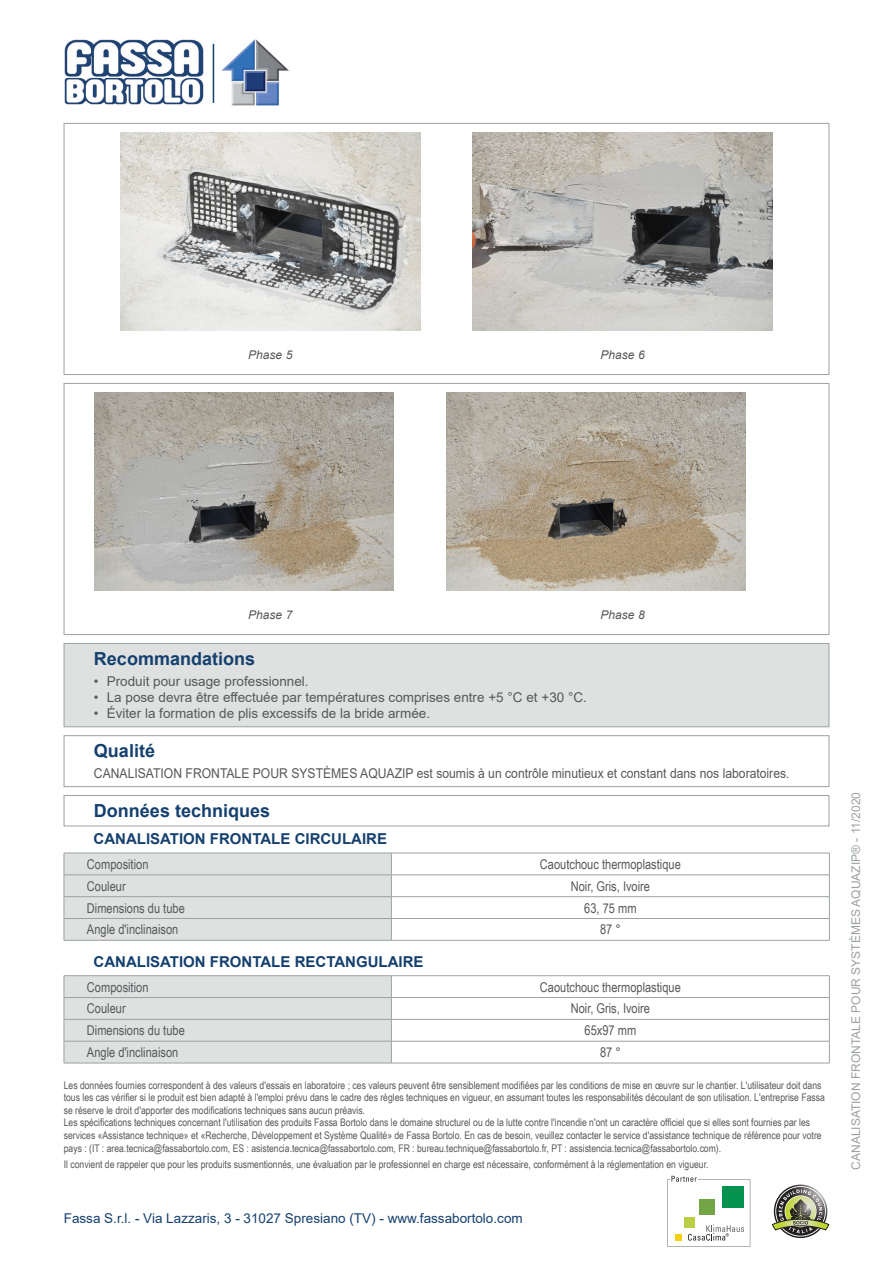
<style>
.page{position:relative;width:893px;height:1263px;background:#fff}
.page>*{position:absolute;margin:0;border:0;box-sizing:border-box;transform-origin:0 0}
.Titolo{font:700 18px "Arial";color:#15406e}
.Sottotitolo{font:700 15px "Arial";color:#15406e}
.Qualita{font:13.5px "Arial";color:#57585a}
.normale_sx{font:13.5px "Arial Narrow";color:#57585a}
.normale_centrato{font:13.5px "Arial Narrow";color:#57585a}
.Qualita-2{font:13.5px "Arial";color:#57585a;scale:.9 1}
.t1{font:13.5px "Arial";color:#15406e}
.t2{font:12px "Arial";color:#9ba1a4}
.Descrizione{font:italic 12px "Arial";color:#57585a}
.Disclaimer{font:10.5px/12.6px "Arial Narrow";color:#57585a}
</style>
<div class="page">
<svg style="left:667px;top:1176px;width:83px;height:71px"></svg>
<svg style="left:772px;top:1186px;width:57px;height:50px"></svg>
<img style="left:64px;top:39px;width:140px;height:66px">
<hr style="left:213px;top:44px;width:1px;height:59px;background:#15406e">
<img style="left:221px;top:39px;width:68px;height:67px">
<img style="left:121px;top:132px;width:299px;height:198px">
<img style="left:473px;top:132px;width:299px;height:198px">
<div style="left:64px;top:123px;width:765px;height:252px;border:1px solid #9ba1a4"></div>
<img style="left:94px;top:392px;width:300px;height:198px">
<img style="left:447px;top:392px;width:299px;height:198px">
<div style="left:64px;top:383px;width:765px;height:252px;border:1px solid #9ba1a4"></div>
<div style="left:64px;top:643px;width:765px;height:84px;background:#dfe1e1"></div>
<div style="left:64px;top:643px;width:765px;height:84px;border:1px solid #9ba1a4"></div>
<div style="left:64px;top:735px;width:765px;height:52px;border:1px solid #9ba1a4"></div>
<div style="left:64px;top:795px;width:765px;height:31px;border:1px solid #9ba1a4"></div>
<hr style="left:391px;top:853px;width:439px;height:1px;background:#9ba1a4">
<hr style="left:391px;top:874px;width:439px;height:1px;background:#9ba1a4">
<hr style="left:391px;top:896px;width:439px;height:1px;background:#9ba1a4">
<hr style="left:64px;top:940px;width:327px;height:1px;background:#9ba1a4">
<hr style="left:391px;top:918px;width:439px;height:1px;background:#9ba1a4">
<svg style="left:64px;top:853px;width:328px;height:87px;background:#dbddde"></svg>
<svg style="left:829px;top:853px;width:1px;height:87px"></svg>
<hr style="left:391px;top:940px;width:439px;height:1px;background:#9ba1a4">
<hr style="left:64px;top:975px;width:327px;height:1px;background:#9ba1a4">
<hr style="left:391px;top:975px;width:439px;height:1px;background:#9ba1a4">
<hr style="left:391px;top:997px;width:439px;height:1px;background:#9ba1a4">
<hr style="left:391px;top:1019px;width:439px;height:1px;background:#9ba1a4">
<hr style="left:64px;top:1063px;width:327px;height:1px;background:#9ba1a4">
<hr style="left:391px;top:1041px;width:439px;height:1px;background:#9ba1a4">
<svg style="left:64px;top:976px;width:328px;height:87px;background:#dbddde"></svg>
<svg style="left:829px;top:976px;width:1px;height:87px"></svg>
<hr style="left:391px;top:1063px;width:439px;height:1px;background:#9ba1a4">
<p class="Descrizione" style="left:248px;top:347px;width:46px">Phase 5</p>
<p class="Descrizione" style="left:601px;top:347px;width:46px">Phase 6</p>
<p class="Descrizione" style="left:248px;top:607px;width:46px">Phase 7</p>
<p class="Descrizione" style="left:601px;top:607px;width:46px">Phase 8</p>
<p class="Titolo" style="left:94px;top:646px;width:163px">Recommandations</p>
<p class="Qualita" style="left:94px;top:672px;width:216px">• Produit pour usage professionnel.</p>
<p class="Qualita" style="left:94px;top:688px;width:494px">• La pose devra être effectuée par températures comprises entre +5 °C et +30 °C.</p>
<p class="Qualita" style="left:94px;top:704px;width:338px">• Éviter la formation de plis excessifs de la bride armée.</p>
<p class="Titolo" style="left:94px;top:738px;width:63px">Qualité</p>
<p class="Qualita-2" style="left:94px;top:764px;width:774px">CANALISATION FRONTALE POUR SYSTÈMES AQUAZIP est soumis à un contrôle minutieux et constant dans nos laboratoires.</p>
<p class="Titolo" style="left:94px;top:798px;width:178px">Données techniques</p>
<p class="Sottotitolo" style="left:94px;top:828px;width:295px">CANALISATION FRONTALE CIRCULAIRE</p>
<p class="normale_sx" style="left:87px;top:854px;width:63px">Composition</p>
<p class="normale_centrato" style="left:540px;top:854px;width:142px">Caoutchouc thermoplastique</p>
<p class="normale_sx" style="left:87px;top:876px;width:40px">Couleur</p>
<p class="normale_centrato" style="left:571px;top:876px;width:81px">Noir, Gris, Ivoire</p>
<p class="normale_sx" style="left:87px;top:898px;width:99px">Dimensions du tube</p>
<p class="normale_centrato" style="left:584px;top:898px;width:54px">63, 75 mm</p>
<p class="normale_sx" style="left:87px;top:920px;width:93px">Angle d'inclinaison</p>
<p class="normale_centrato" style="left:600px;top:920px;width:22px">87 °</p>
<p class="Sottotitolo" style="left:94px;top:951px;width:331px">CANALISATION FRONTALE RECTANGULAIRE</p>
<p class="normale_sx" style="left:87px;top:977px;width:63px">Composition</p>
<p class="normale_centrato" style="left:540px;top:977px;width:142px">Caoutchouc thermoplastique</p>
<p class="normale_sx" style="left:87px;top:999px;width:40px">Couleur</p>
<p class="normale_centrato" style="left:571px;top:999px;width:81px">Noir, Gris, Ivoire</p>
<p class="normale_sx" style="left:87px;top:1020px;width:99px">Dimensions du tube</p>
<p class="normale_centrato" style="left:585px;top:1020px;width:53px">65x97 mm</p>
<p class="normale_sx" style="left:87px;top:1042px;width:93px">Angle d'inclinaison</p>
<p class="normale_centrato" style="left:600px;top:1042px;width:22px">87 °</p>
<p class="Disclaimer" style="left:64px;top:1078px;width:763px">Les données fournies correspondent à des valeurs d'essais en laboratoire ; ces valeurs peuvent être sensiblement modifiées par les conditions de mise en œuvre sur le chantier. L'utilisateur doit dans tous les cas vérifier si le produit est bien adapté à l'emploi prévu dans le cadre des règles techniques en vigueur, en assumant toutes les responsabilités découlant de son utilisation. L'entreprise Fassa se réserve le droit d'apporter des modifications techniques sans aucun préavis.<br>Les spécifications techniques concernant l'utilisation des produits Fassa Bortolo dans le domaine structurel ou de la lutte contre l'incendie n'ont un caractère officiel que si elles sont fournies par les services «Assistance technique» et «Recherche, Développement et Système Qualité» de Fassa Bortolo. En cas de besoin, veuillez contacter le service d'assistance technique de référence pour votre pays : (IT : area.tecnica@fassabortolo.com, ES : asistencia.tecnica@fassabortolo.com, FR : bureau.technique@fassabortolo.fr, PT : assistencia.tecnica@fassabortolo.com).</p>
<p class="Disclaimer" style="left:64px;top:1158px;width:646px">Il convient de rappeler que pour les produits susmentionnés, une évaluation par le professionnel en charge est nécessaire, conformément à la réglementation en vigueur.</p>
<p class="t1" style="left:64px;top:1208px;width:460px">Fassa S.r.l. - Via Lazzaris, 3 - 31027 Spresiano (TV) - www.fassabortolo.com</p>
<p class="t2" style="left:848px;top:1170px;width:379px;rotate:-90deg">CANALISATION FRONTALE POUR SYSTÈMES AQUAZIP® - 11/2020</p>
</div>
